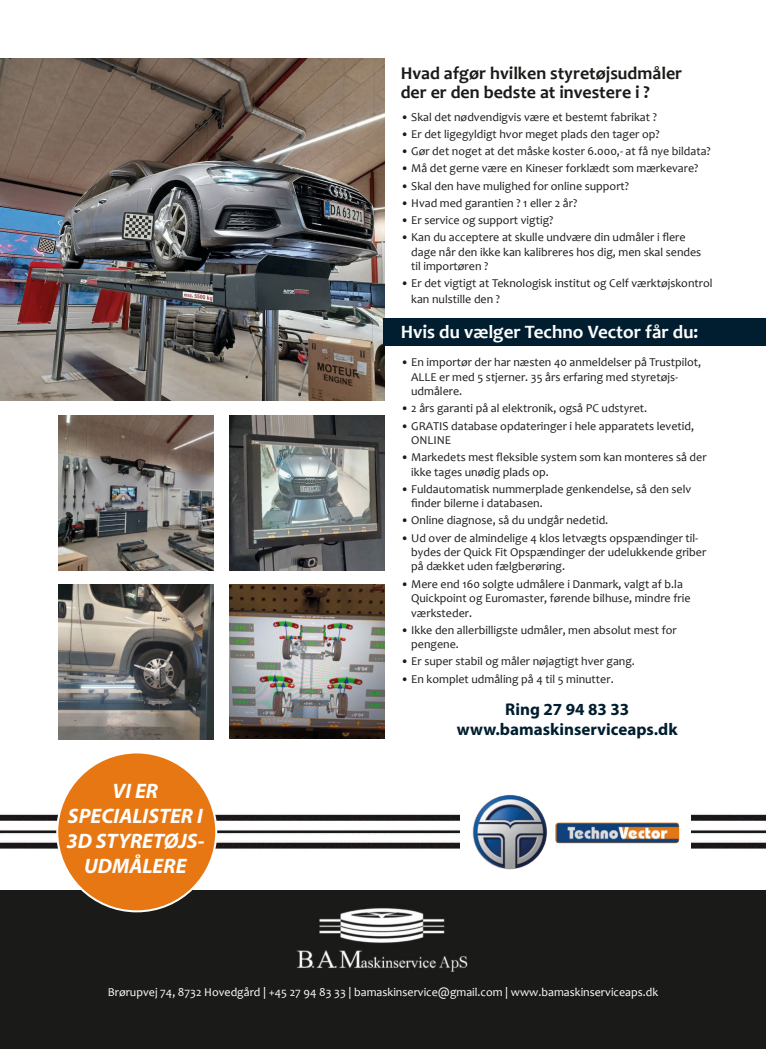
<style>
.page{position:relative;width:766px;height:1049px;background:#fff}
.page>*{position:absolute;margin:0;border:0;box-sizing:border-box;transform-origin:0 0}
.t1{font:italic 700 21px/25px "Myriad Pro";color:#fff;text-align:center}
.t2{font:700 19px "Candara";color:#fff}
.t3{font:700 18px/19px "Candara";color:#1a1a18}
.t4{font:700 17px/20.4px "Myriad Pro";color:#001e2f;text-align:center}
.t5{font:12px/14.4px "Candara";color:#1a1a18}
.t6{font:12px "Candara";color:#fff}
</style>
<div class="page">
<img style="left:0;top:59px;width:384px;height:342px">
<div style="left:0;top:890px;width:765px;height:159px;background:#1a1a18"></div>
<img style="left:297px;top:908px;width:171px;height:64px">
<img style="left:472px;top:795px;width:75px;height:74px;border-radius:37px">
<img style="left:0;top:814px;width:58px;height:35px">
<img style="left:691px;top:814px;width:74px;height:35px">
<img style="left:215px;top:814px;width:244px;height:35px">
<img style="left:555px;top:822px;width:124px;height:21px">
<img style="left:59px;top:416px;width:154px;height:154px">
<img style="left:59px;top:585px;width:154px;height:154px">
<img style="left:229px;top:416px;width:155px;height:154px">
<img style="left:229px;top:584px;width:155px;height:155px">
<div style="left:57px;top:752px;width:159px;height:159px;background:#e77713;border-radius:50%"></div>
<div style="left:383px;top:318px;width:382px;height:27px;background:#001e2f"></div>
<h3 class="t3" style="left:400px;top:63px;width:283px">Hvad afgør hvilken styretøjsudmåler der er den bedste at investere i ?</h3>
<p class="t5" style="left:400px;top:110px;width:258px">• Skal det nødvendigvis være et bestemt fabrikat ?</p>
<p class="t5" style="left:400px;top:127px;width:260px">• Er det ligegyldigt hvor meget plads den tager op?</p>
<p class="t5" style="left:400px;top:144px;width:311px">• Gør det noget at det måske koster 6.000,- at få nye bildata?</p>
<p class="t5" style="left:400px;top:161px;width:299px">• Må det gerne være en Kineser forklædt som mærkevare?</p>
<p class="t5" style="left:400px;top:178px;width:230px">• Skal den have mulighed for online support?</p>
<p class="t5" style="left:400px;top:196px;width:178px">• Hvad med garantien ? 1 eller 2 år?</p>
<p class="t5" style="left:400px;top:213px;width:154px">• Er service og support vigtig?</p>
<p class="t5" style="left:411px;top:230px;width:291px;text-indent:-11px">• Kan du acceptere at skulle undvære din udmåler i flere dage når den ikke kan kalibreres hos dig, men skal sendes til importøren ?</p>
<p class="t5" style="left:411px;top:276px;width:303px;line-height:15.6px;text-indent:-11px">• Er det vigtigt at Teknologisk institut og Celf værktøjs kontrol kan nulstille den ?</p>
<h2 class="t2" style="left:400px;top:320px;width:299px">Hvis du vælger Techno Vector får du:</h2>
<p class="t5" style="left:411px;top:355px;width:291px;text-indent:-11px">• En importør der har næsten 40 anmeldelser på Trust pilot,<br>ALLE er med 5 stjerner. 35 års erfaring med styretøjs&shy;udmålere.</p>
<p class="t5" style="left:400px;top:401px;width:248px">• 2 års garanti på al elektronik, også PC udstyret.</p>
<p class="t5" style="left:411px;top:418px;width:284px;text-indent:-11px">• GRATIS database opdateringer i hele apparatets levetid,<br>ONLINE</p>
<p class="t5" style="left:411px;top:450px;width:297px;text-indent:-11px">• Markedets mest fleksible system som kan monteres så der ikke tages unødig plads op.</p>
<p class="t5" style="left:411px;top:482px;width:281px;text-indent:-11px">• Fuldautomatisk nummerplade genkendelse, så den selv finder bilerne i databasen.</p>
<p class="t5" style="left:400px;top:513px;width:209px">• Online diagnose, så du undgår nedetid.</p>
<p class="t5" style="left:411px;top:530px;width:296px;text-indent:-11px">• Ud over de almindelige 4 klos letvægts opspændinger til&shy;bydes der Quick Fit Opspændinger der udelukkende griber på dækket uden fælgberøring.</p>
<p class="t5" style="left:411px;top:576px;width:281px;text-indent:-11px">• Mere end 160 solgte udmålere i Danmark, valgt af b.la<br>Quickpoint og Euromaster, førende bilhuse, mindre frie værk steder.</p>
<p class="t5" style="left:411px;top:622px;width:267px;text-indent:-11px">• Ikke den allerbilligste udmåler, men absolut mest for pengene.</p>
<p class="t5" style="left:400px;top:654px;width:236px">• Er super stabil og måler nøjagtigt hver gang.</p>
<p class="t5" style="left:400px;top:671px;width:214px">• En komplet udmåling på 4 til 5 minutter.</p>
<h1 class="t1" style="left:66px;top:778px;width:139px">VI ER<br>SPECIALISTER I<br>3D STYRETØJS-<br>UDMÅLERE</h1>
<h3 class="t4" style="left:457px;top:698px;width:222px">Ring 27 94 83 33 www.bamaskinserviceaps.dk</h3>
<p class="t6" style="left:108px;top:984px;width:552px">Brørupvej 74, 8732 Hovedgård | +45 27 94 83 33 | bamaskinservice@gmail.com | www.bamaskinserviceaps.dk</p>
</div>
